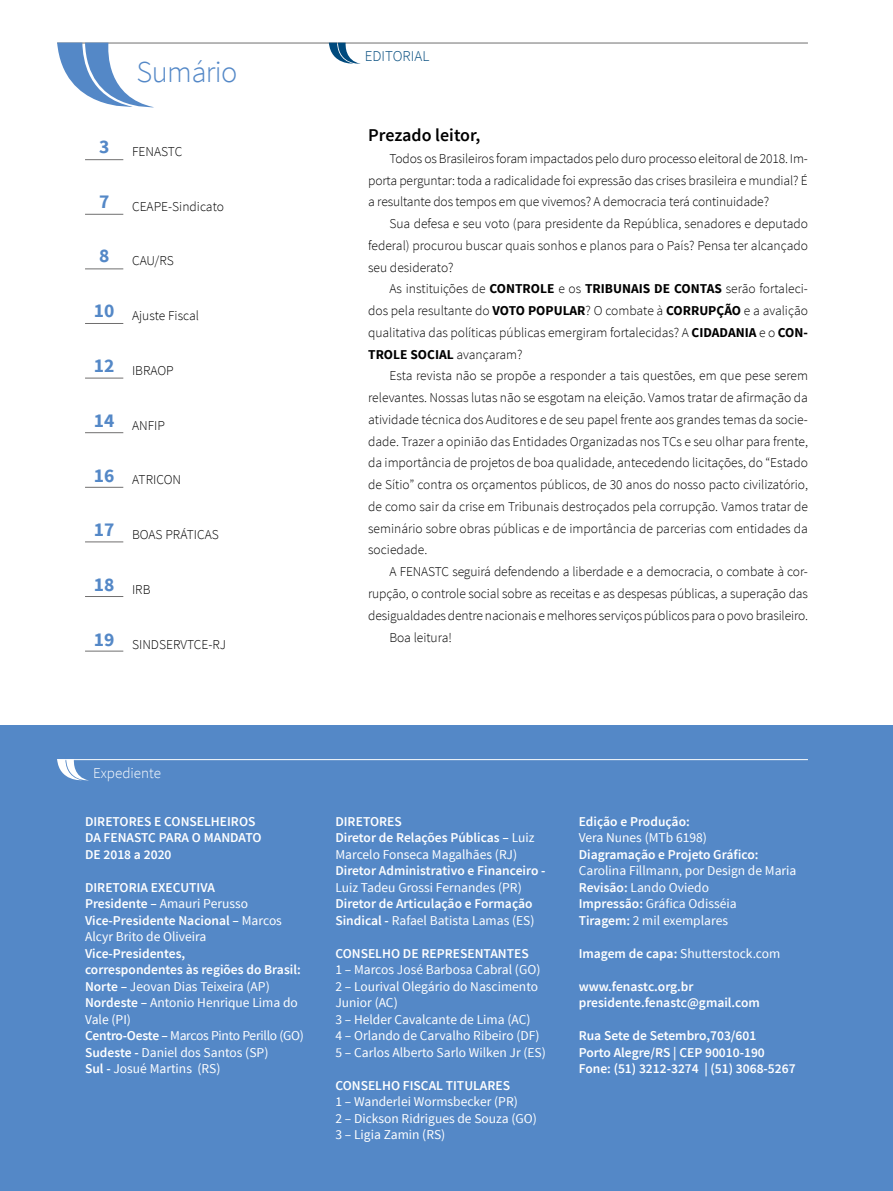
<style>
.page{position:relative;width:893px;height:1191px;background:#fff}
.page>*{position:absolute;margin:0;border:0;box-sizing:border-box;transform-origin:0 0}
.t1{font:300 30.45px "Source Sans Pro";letter-spacing:-.02em;color:#5488c7}
.t2{font:700 19.5px "Source Sans Pro";color:#5488c7}
.t3{font:600 18px "Source Sans Pro";color:#000}
.t4{font:300 15px "Source Sans Pro";color:#fff}
.t5{font:300 15px "Source Sans Pro";color:#004a7d}
.t6{font:300 13.5px/21.8px "Source Sans Pro";letter-spacing:-.01em;color:#000;text-align:justify}
.t7{font:13.5px/16.5px "Source Sans Pro";color:#fff}
.t8{font:600 13.5px/16.5px "Source Sans Pro";color:#fff}
.s1{font-weight:700}
.s2{font-weight:400}
.s3{font-weight:600}
</style>
<div class="page">
<div style="left:0;top:725px;width:893px;height:466px;background:#5488c7"></div>
<hr style="left:57px;top:43px;width:751px;height:1px;background:#706f6f">
<hr style="left:85px;top:159px;width:38px;height:1px;background:#706f6f">
<hr style="left:85px;top:268px;width:38px;height:1px;background:#706f6f">
<hr style="left:85px;top:378px;width:38px;height:1px;background:#706f6f">
<hr style="left:85px;top:487px;width:38px;height:1px;background:#706f6f">
<hr style="left:85px;top:214px;width:38px;height:1px;background:#706f6f">
<hr style="left:85px;top:323px;width:38px;height:1px;background:#706f6f">
<hr style="left:85px;top:432px;width:38px;height:1px;background:#706f6f">
<hr style="left:85px;top:596px;width:38px;height:1px;background:#706f6f">
<hr style="left:85px;top:651px;width:38px;height:1px;background:#706f6f">
<hr style="left:85px;top:541px;width:38px;height:1px;background:#706f6f">
<svg style="left:57px;top:43px;width:97px;height:65px"></svg>
<svg style="left:57px;top:760px;width:32px;height:21px"></svg>
<hr style="left:57px;top:759px;width:751px;height:1px;background:#fff">
<svg style="left:329px;top:43px;width:32px;height:21px"></svg>
<h1 class="t1" style="left:137px;top:53px;width:103px">Sumário</h1>
<h2 class="t2" style="left:99px;top:134px;width:12px">3</h2>
<h2 class="t2" style="left:99px;top:189px;width:12px">7</h2>
<h2 class="t2" style="left:99px;top:243px;width:12px">8</h2>
<h2 class="t2" style="left:94px;top:298px;width:22px">10</h2>
<h2 class="t2" style="left:94px;top:353px;width:22px">12</h2>
<h2 class="t2" style="left:94px;top:408px;width:22px">14</h2>
<h2 class="t2" style="left:94px;top:462px;width:22px">16</h2>
<h2 class="t2" style="left:94px;top:517px;width:22px">17</h2>
<h2 class="t2" style="left:94px;top:572px;width:22px">18</h2>
<h2 class="t2" style="left:94px;top:627px;width:22px">19</h2>
<p class="t6" style="left:132px;top:140px;width:52px">FENASTC</p>
<p class="t6" style="left:132px;top:195px;width:93px">CEAPE-Sindicato</p>
<p class="t6" style="left:132px;top:250px;width:43px">CAU/RS</p>
<p class="t6" style="left:132px;top:305px;width:68px">Ajuste Fiscal</p>
<p class="t6" style="left:132px;top:359px;width:43px">IBRAOP</p>
<p class="t6" style="left:132px;top:414px;width:34px">ANFIP</p>
<p class="t6" style="left:132px;top:469px;width:51px">ATRICON</p>
<p class="t6" style="left:132px;top:524px;width:88px">BOAS PRÁTICAS</p>
<p class="t6" style="left:132px;top:579px;width:20px">IRB</p>
<p class="t6" style="left:132px;top:633px;width:95px">SINDSERVTCE-RJ</p>
<p class="t5" style="left:365px;top:47px;width:66px">EDITORIAL</p>
<h3 class="t3" style="left:368px;top:124px;width:114px">Prezado leitor,</h3>
<p class="t6" style="left:368px;top:148px;width:441px;text-indent:21px">Todos os Brasileiros foram impactados pelo duro processo eleitoral de 2018. Im&shy;porta perguntar: toda a radicalidade foi expressão das crises brasileira e mundial? É a resultante dos tempos em que vivemos? A democracia terá continuidade?</p>
<p class="t6" style="left:368px;top:213px;width:441px;text-indent:21px">Sua defesa e seu voto (para presidente da República, senadores e deputado federal) procurou buscar quais sonhos e planos para o País? Pensa ter alcançado seu desiderato?</p>
<p class="t6" style="left:368px;top:278px;width:441px;text-indent:21px">As instituições de <span class="s1">CONTROLE</span> e os <span class="s1">TRIBUNAIS DE CONTAS</span> serão fortaleci&shy;dos pela resultante do <span class="s1">VOTO POPULAR</span>? O combate à <span class="s1">CORRUPÇÃO</span> e a avalição qualitativa das políticas públicas emergiram fortalecidas? A <span class="s1">CIDADANIA</span> e o <span class="s1">CON-TROLE SOCIAL</span> avançaram?</p>
<p class="t6" style="left:368px;top:365px;width:441px;text-indent:21px">Esta revista não se propõe a responder a tais questões, em que pese serem relevantes. Nossas lutas não se esgotam na eleição. Vamos tratar de afirmação da atividade técnica dos Auditores e de seu papel frente aos grandes temas da socie&shy;dade. Trazer a opinião das Entidades Organizadas nos TCs e seu olhar para frente, da importância de projetos de boa qualidade, antecedendo licitações, do “Estado de Sítio” contra os orçamentos públicos, de 30 anos do nosso pacto civilizatório, de como sair da crise em Tribunais destroçados pela corrupção. Vamos tratar de seminário sobre obras públicas e de importância de parcerias com entidades da sociedade.</p>
<p class="t6" style="left:389px;top:561px;width:420px">A FENASTC seguirá defendendo a liberdade e a democracia, o combate à cor-</p>
<p class="t6" style="left:368px;top:582px;width:441px">rupção, o controle social sobre as receitas e as despesas públicas, a superação das</p>
<p class="t6" style="left:368px;top:604px;width:441px">desigualdades dentre nacionais e melhores serviços públicos para o povo brasileiro.</p>
<p class="t6" style="left:389px;top:626px;width:64px">Boa leitura!</p>
<p class="t4" style="left:93px;top:764px;width:69px">Expediente</p>
<p class="t8" style="left:85px;top:813px;width:178px">DIRETORES E CONSELHEIROS<br>DA FENASTC PARA O MANDATO<br>DE 2018 a 2020</p>
<p class="t8" style="left:85px;top:879px;width:198px">DIRETORIA EXECUTIVA<br>Presidente – <span class="s2">Amauri Perusso<br></span>Vice-Presidente Nacional – <span class="s2">Marcos<br>Alcyr Brito de Oliveira</span></p>
<p class="t7" style="left:85px;top:945px;width:220px"><span class="s3">Vice-Presidentes,<br>correspondentes às regiões do Brasil:<br>Norte –</span> Jeovan Dias Teixeira (AP)<br><span class="s3">Nordeste –</span> Antonio Henrique Lima do<br>Vale (PI)<br><span class="s3">Centro-Oeste –</span> Marcos Pinto Perillo (GO)<br><span class="s3">Sudeste -</span> Daniel dos Santos (SP)<br><span class="s3">Sul -</span> Josué Martins (RS)</p>
<p class="t8" style="left:335px;top:813px;width:201px">DIRETORES<br>Diretor de Relações Públicas – <span class="s2">Luiz<br>Marcelo Fonseca Magalhães (RJ)</span></p>
<p class="t8" style="left:335px;top:863px;width:212px">Diretor Administrativo e Financeiro -</p>
<p class="t7" style="left:335px;top:879px;width:188px">Luiz Tadeu Grossi Fernandes (PR)</p>
<p class="t8" style="left:335px;top:896px;width:201px">Diretor de Articulação e Formação<br>Sindical - <span class="s2">Rafael Batista Lamas (ES)</span></p>
<p class="t8" style="left:335px;top:945px;width:195px">CONSELHO DE REPRESENTANTES</p>
<p class="t7" style="left:335px;top:961px;width:212px">1 – Marcos José Barbosa Cabral (GO)<br>2 – Lourival Olegário do Nascimento<br>Junior (AC)<br>3 – Helder Cavalcante de Lima (AC)<br>4 – Orlando de Carvalho Ribeiro (DF)<br>5 – Carlos Alberto Sarlo Wilken Jr (ES)</p>
<p class="t8" style="left:335px;top:1077px;width:176px">CONSELHO FISCAL TITULARES</p>
<p class="t7" style="left:335px;top:1093px;width:203px">1 – Wanderlei Wormsbecker (PR)<br>2 – Dickson Ridrigues de Souza (GO)<br>3 – Ligia Zamin (RS)</p>
<p class="t8" style="left:579px;top:813px;width:113px">Edição e Produção:</p>
<p class="t7" style="left:579px;top:829px;width:130px">Vera Nunes (MTb 6198)</p>
<p class="t8" style="left:579px;top:846px;width:181px">Diagramação e Projeto Gráfico:</p>
<p class="t7" style="left:579px;top:862px;width:219px">Carolina Fillmann, por Design de Maria<br><span class="s3">Revisão:</span> Lando Oviedo<br><span class="s3">Impressão:</span> Gráfica Odisséia<br><span class="s3">Tiragem:</span> 2 mil exemplares</p>
<p class="t7" style="left:579px;top:945px;width:203px"><span class="s3">Imagem de capa:</span> Shutterstock.com</p>
<p class="t8" style="left:579px;top:978px;width:183px">www.fenastc.org.br presidente.fenastc@gmail.com</p>
<p class="t8" style="left:579px;top:1027px;width:218px">Rua Sete de Setembro,703/601<br>Porto Alegre/RS | CEP 90010-190<br>Fone: (51) 3212-3274 | (51) 3068-5267</p>
</div>
